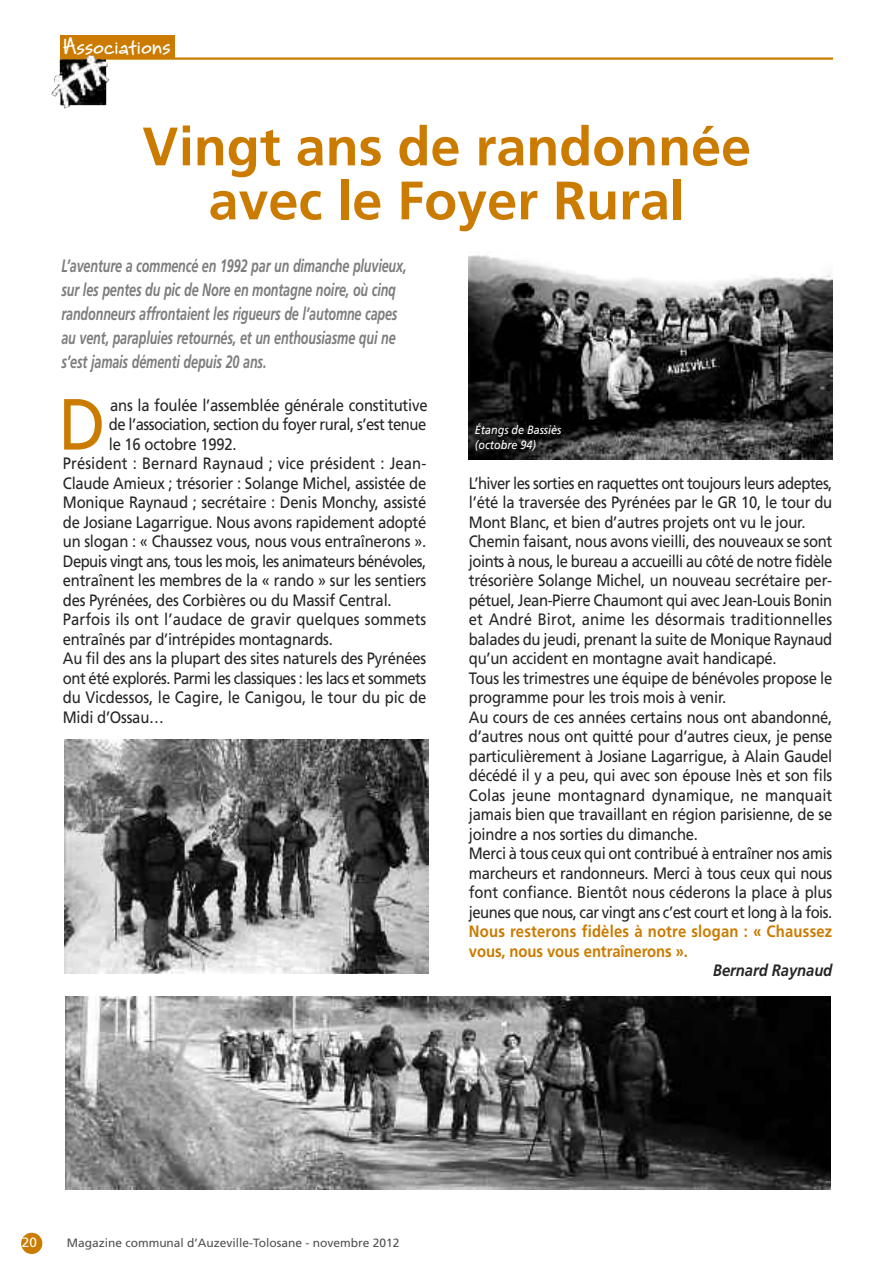
<style>
.page{position:relative;width:893px;height:1263px;background:#fff}
.page>*{position:absolute;margin:0;border:0;box-sizing:border-box;transform-origin:0 0}
.t1{font:72.3px "Frutiger";color:#ca7b00;scale:.9 1}
.t2{font:700 54px/54px "Frutiger";color:#ca7b00;text-align:center}
.t3{font:700 22.5px "Bruno";color:#fff}
.t4{font:italic 700 18px/24px "Frutiger";letter-spacing:-.01em;color:#7d7d7d;scale:.7 1}
.t5{font:16.5px/19.5px "Frutiger";letter-spacing:-.015em;color:#272627;scale:.9 1}
.t6{font:16.5px "Frutiger";letter-spacing:-.035em;color:#272627;scale:.9 1}
.t7{font:16.5px "Frutiger";letter-spacing:.005em;color:#272627;scale:.9 1}
.t8{font:700 16.5px/19.5px "Frutiger";letter-spacing:.015em;color:#ca7b00;scale:.9 1}
.t9{font:italic 700 16.5px "Frutiger";letter-spacing:-.005em;color:#272627;scale:.9 1}
.t10{font:13.5px "Frutiger";color:#fff}
.t11{font:12px "Frutiger";color:#525152}
.t12{font:italic 12px/15px "Frutiger";color:#fff;scale:.9 1}
</style>
<div class="page">
<div style="left:60px;top:35px;width:114px;height:24px;background:#ca7b00"></div>
<hr style="left:60px;top:57px;width:773px;height:3px;background:#ca7b00">
<img style="left:51px;top:55px;width:58px;height:53px">
<div style="left:21px;top:1233px;width:21px;height:21px;background:#ca7b00;border-radius:50%"></div>
<img style="left:469px;top:255px;width:363px;height:204px">
<img style="left:65px;top:740px;width:363px;height:234px">
<img style="left:66px;top:997px;width:765px;height:192px">
<h3 class="t3" style="left:63px;top:37px;width:109px">Associations</h3>
<h2 class="t2" style="left:142px;top:124px;width:610px">Vingt ans de randonnée avec le Foyer Rural</h2>
<p class="t4" style="left:61px;top:255px;width:494px">L’aventure a commencé en 1992 par un dimanche pluvieux, sur les pentes du pic de Nore en montagne noire, où cinq randonneurs affrontaient les rigueurs de l’automne capes au vent, parapluies retournés, et un enthousiasme qui ne s’est jamais démenti depuis 20 ans.</p>
<h1 class="t1" style="left:59px;top:395px;width:54px">D</h1>
<p class="t5" style="left:110px;top:396px;width:354px">ans la foulée l’assemblée générale constitutive</p>
<p class="t5" style="left:109px;top:416px;width:354px">de l’association, section du foyer rural, s’est tenue</p>
<p class="t5" style="left:109px;top:435px;width:144px">le 16 octobre 1992.</p>
<p class="t7" style="left:63px;top:457px;width:405px">Président : Bernard Raynaud ; vice président : Jean-</p>
<p class="t5" style="left:63px;top:474px;width:405px">Claude Amieux ; trésorier : Solange Michel, assistée de</p>
<p class="t5" style="left:63px;top:494px;width:405px">Monique Raynaud ; secrétaire : Denis Monchy, assisté</p>
<p class="t5" style="left:63px;top:513px;width:405px">de Josiane Lagarrigue. Nous avons rapidement adopté</p>
<p class="t5" style="left:63px;top:533px;width:405px">un slogan : « Chaussez vous, nous vous entraînerons ».</p>
<p class="t6" style="left:63px;top:554px;width:405px">Depuis vingt ans, tous les mois, les animateurs bénévoles,</p>
<p class="t5" style="left:63px;top:572px;width:405px">entraînent les membres de la « rando » sur les sentiers</p>
<p class="t5" style="left:63px;top:591px;width:367px">des Pyrénées, des Corbières ou du Massif Central.</p>
<p class="t7" style="left:63px;top:613px;width:405px">Parfois ils ont l’audace de gravir quelques sommets</p>
<p class="t5" style="left:63px;top:630px;width:302px">entraînés par d’intrépides montagnards.</p>
<p class="t5" style="left:63px;top:650px;width:405px">Au fil des ans la plupart des sites naturels des Pyrénées</p>
<p class="t6" style="left:63px;top:671px;width:405px">ont été explorés. Parmi les classiques : les lacs et sommets</p>
<p class="t5" style="left:63px;top:689px;width:405px">du Vicdessos, le Cagire, le Canigou, le tour du pic de</p>
<p class="t5" style="left:63px;top:708px;width:114px">Midi d’Ossau…</p>
<p class="t12" style="left:475px;top:423px;width:97px">Étangs de Bassiès (octobre 94)</p>
<p class="t5" style="left:469px;top:474px;width:405px">L’hiver les sorties en raquettes ont toujours leurs adeptes, l’été la traversée des Pyrénées par le GR 10, le tour du Mont Blanc, et bien d’autres projets ont vu le jour.<br>Chemin faisant, nous avons vieilli, des nouveaux se sont joints à nous, le bureau a accueilli au côté de notre fidèle trésorière Solange Michel, un nouveau secrétaire per&shy;pétuel, Jean-Pierre Chaumont qui avec Jean-Louis Bonin et André Birot, anime les désormais traditionnelles balades du jeudi, prenant la suite de Monique Raynaud qu’un accident en montagne avait handicapé.<br>Tous les trimestres une équipe de bénévoles propose le programme pour les trois mois à venir.<br>Au cours de ces années certains nous ont abandonné, d’autres nous ont quitté pour d’autres cieux, je pense particulièrement à Josiane Lagarrigue, à Alain Gaudel décédé il y a peu, qui avec son épouse Inès et son fils Colas jeune montagnard dynamique, ne manquait jamais bien que travaillant en région parisienne, de se joindre a nos sorties du dimanche.<br>Merci à tous ceux qui ont contribué à entraîner nos amis marcheurs et randonneurs. Merci à tous ceux qui nous font confiance. Bientôt nous céderons la place à plus jeunes que nous, car vingt ans c’est court et long à la fois.</p>
<p class="t8" style="left:469px;top:923px;width:405px">Nous resterons fidèles à notre slogan : « Chaussez vous, nous vous entraînerons ».</p>
<p class="t9" style="left:713px;top:964px;width:134px">Bernard Raynaud</p>
<p class="t10" style="left:22px;top:1237px;width:16px">20</p>
<p class="t11" style="left:67px;top:1238px;width:334px">Magazine communal d’Auzeville-Tolosane - novembre 2012</p>
</div>
